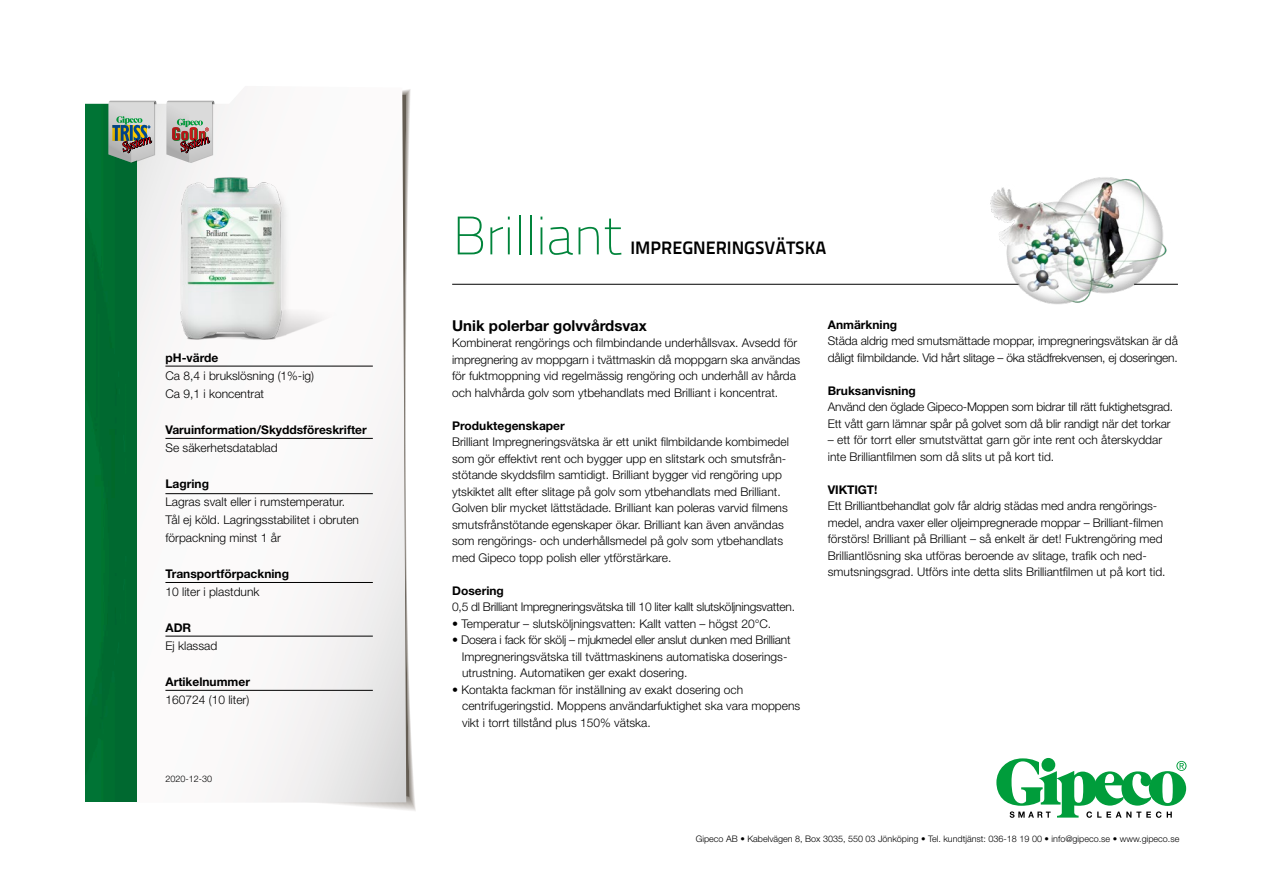
<style>
.page{position:relative;width:1263px;height:893px;background:#fff}
.page>*{position:absolute;margin:0;border:0;box-sizing:border-box;transform-origin:0 0}
.t1{font:700 54px "Titillium Text 14 L";letter-spacing:-.02em;color:#00843b}
.t2{font:18px "Titillium Text 14 L 800 wt";color:#000}
.t3{font:700 15px "Helvetica Neue LT Std";color:#000}
.t4{font:300 12px/16.5px "Helvetica Neue LT Std";color:#000}
.t5{font:300 12px/16.5px "Helvetica Neue LT Std";letter-spacing:-.02em;color:#000}
.t6{font:700 12px "Helvetica Neue LT Std";color:#000}
.t7{font:300 9px "Helvetica Neue LT Std";color:#000}
</style>
<div class="page">
<svg style="left:131px;top:90px;width:275px;height:713px"></svg>
<img style="left:85px;top:163px;width:52px;height:638px">
<svg style="left:996px;top:758px;width:190px;height:60px"></svg>
<hr style="left:165px;top:366px;width:208px;height:1px;background:#000">
<hr style="left:165px;top:438px;width:208px;height:1px;background:#000">
<hr style="left:165px;top:493px;width:208px;height:1px;background:#000">
<hr style="left:165px;top:582px;width:208px;height:1px;background:#000">
<hr style="left:165px;top:636px;width:208px;height:1px;background:#000">
<hr style="left:165px;top:690px;width:208px;height:1px;background:#000">
<hr style="left:452px;top:284px;width:567px;height:1px;background:#000">
<img style="left:986px;top:177px;width:188px;height:128px">
<img style="left:119px;top:166px;width:223px;height:192px">
<svg style="left:85px;top:90px;width:178px;height:73px"></svg>
<hr style="left:1134px;top:284px;width:44px;height:1px;background:#000">
<p class="t6" style="left:165px;top:350px;width:54px">pH-värde</p>
<p class="t4" style="left:165px;top:366px;width:150px;line-height:18px">Ca 8,4 i brukslösning (1%-ig)<br>Ca 9,1 i koncentrat</p>
<p class="t6" style="left:165px;top:422px;width:203px">Varuinformation/Skyddsföreskrifter</p>
<p class="t4" style="left:165px;top:439px;width:114px">Se säkerhetsdatablad</p>
<p class="t6" style="left:165px;top:476px;width:45px">Lagring</p>
<p class="t4" style="left:165px;top:492px;width:195px;line-height:18px">Lagras svalt eller i rumstemperatur.<br>Tål ej köld. Lagringsstabilitet i obruten förpackning minst 1 år</p>
<p class="t6" style="left:165px;top:566px;width:125px">Transportförpackning</p>
<p class="t4" style="left:165px;top:583px;width:96px">10 liter i plastdunk</p>
<p class="t6" style="left:165px;top:620px;width:27px">ADR</p>
<p class="t4" style="left:165px;top:637px;width:53px">Ej klassad</p>
<p class="t6" style="left:165px;top:674px;width:86px">Artikelnummer</p>
<p class="t4" style="left:165px;top:691px;width:85px">160724 (10 liter)</p>
<p class="t7" style="left:165px;top:774px;width:48px">2020-12-30</p>
<h1 class="t1" style="left:452px;top:203px;width:172px">Brilliant</h1>
<h2 class="t2" style="left:630px;top:237px;width:197px">IMPREGNERINGSVÄTSKA</h2>
<p class="t3" style="left:452px;top:316px;width:196px">Unik polerbar golvvårdsvax</p>
<p class="t4" style="left:452px;top:335px;width:350px">Kombinerat rengörings och filmbindande underhållsvax. Avsedd för impregnering av moppgarn i tvättmaskin då moppgarn ska användas för fuktmoppning vid regelmässig rengöring och underhåll av hårda och halvhårda golv som ytbehandlats med Brilliant i koncentrat.</p>
<p class="t6" style="left:452px;top:418px;width:114px">Produktegenskaper</p>
<p class="t4" style="left:452px;top:434px;width:338px">Brilliant Impregneringsvätska är ett unikt filmbildande kombimedel som gör effektivt rent och bygger upp en slitstark och smutsfrån&shy;stötande skyddsfilm samtidigt. Brilliant bygger vid rengöring upp ytskiktet allt efter slitage på golv som ytbehandlats med Brilliant.<br>Golven blir mycket lättstädade. Brilliant kan poleras varvid filmens smutsfrånstötande egenskaper ökar. Brilliant kan även användas som rengörings- och underhållsmedel på golv som ytbehandlats med Gipeco topp polish eller ytförstärkare.</p>
<p class="t6" style="left:452px;top:583px;width:53px">Dosering</p>
<p class="t5" style="left:452px;top:599px;width:344px">0,5 dl Brilliant Impregneringsvätska till 10 liter kallt slutsköljningsvatten.</p>
<p class="t4" style="left:452px;top:615px;width:321px">• Temperatur – slutsköljningsvatten: Kallt vatten – högst 20°C.</p>
<p class="t4" style="left:462px;top:632px;width:330px;text-indent:-10px">• Dosera i fack för skölj – mjukmedel eller anslut dunken med Brilliant<br>Impregneringsvätska till tvättmaskinens automatiska doserings&shy;utrustning. Automatiken ger exakt dosering.</p>
<p class="t4" style="left:462px;top:681px;width:340px;text-indent:-10px">• Kontakta fackman för inställning av exakt dosering och centrifugeringstid. Moppens användarfuktighet ska vara moppens vikt i torrt tillstånd plus 150% vätska.</p>
<p class="t6" style="left:828px;top:317px;width:71px">Anmärkning</p>
<p class="t5" style="left:828px;top:332px;width:352px">Städa aldrig med smutsmättade moppar, impregneringsvätskan är då dåligt filmbildande. Vid hårt slitage – öka städfrekvensen, ej doseringen.</p>
<p class="t6" style="left:828px;top:383px;width:90px">Bruksanvisning</p>
<p class="t5" style="left:828px;top:398px;width:347px">Använd den öglade Gipeco-Moppen som bidrar till rätt fuktighetsgrad.<br>Ett vått garn lämnar spår på golvet som då blir randigt när det torkar</p>
<p class="t4" style="left:828px;top:431px;width:336px">– ett för torrt eller smutstvättat garn gör inte rent och återskyddar inte Brilliantfilmen som då slits ut på kort tid.</p>
<p class="t6" style="left:828px;top:482px;width:51px">VIKTIGT!</p>
<p class="t4" style="left:828px;top:497px;width:339px">Ett Brilliantbehandlat golv får aldrig städas med andra rengörings&shy;medel, andra vaxer eller oljeimpregnerade moppar – Brilliant-filmen förstörs! Brilliant på Brilliant – så enkelt är det! Fuktrengöring med Brilliantlösning ska utföras beroende av slitage, trafik och ned&shy;smutsningsgrad. Utförs inte detta slits Brilliantfilmen ut på kort tid.</p>
<p class="t7" style="left:696px;top:833px;width:485px">Gipeco AB • Kabelvägen 8, Box 3035, 550 03 Jönköping • Tel. kundtjänst: 036-18 19 00 • info@gipeco.se • www.gipeco.se</p>
</div>
